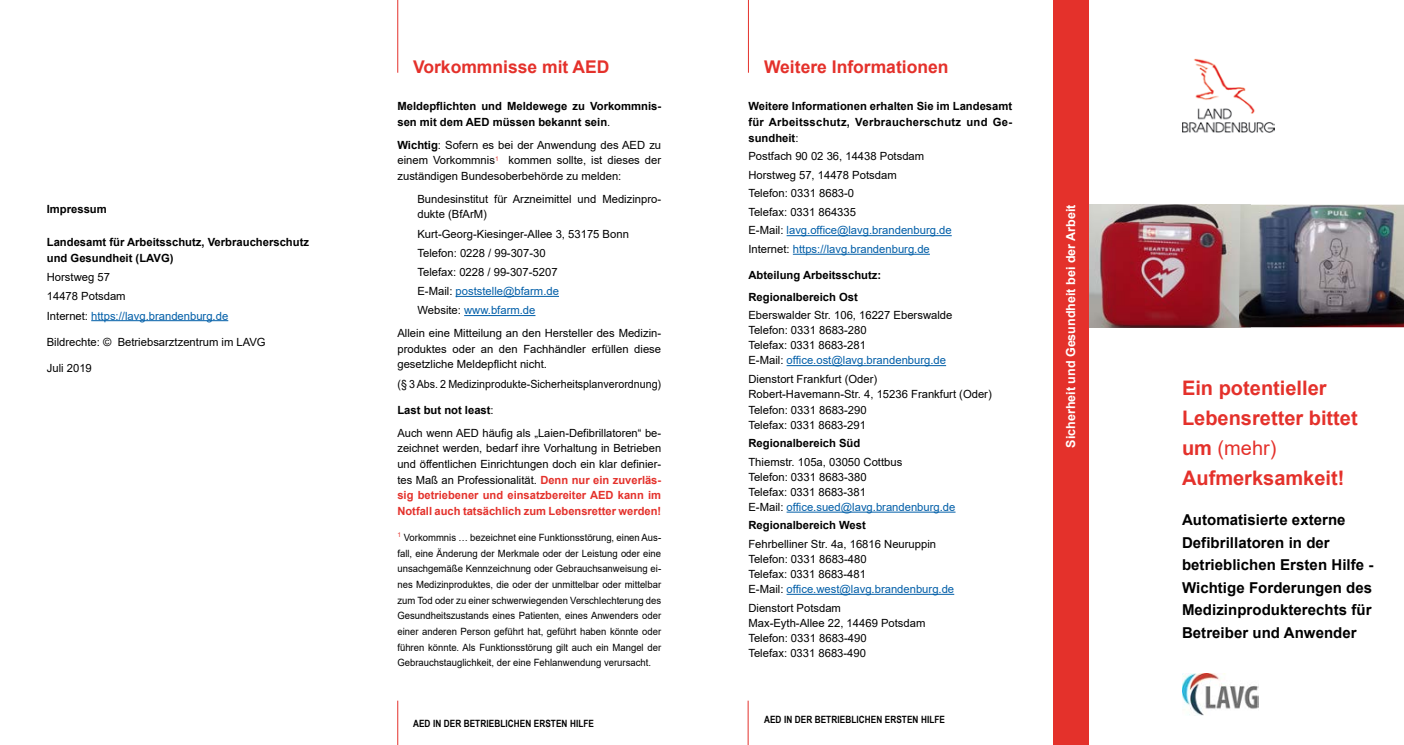
<style>
.page{position:relative;width:1404px;height:745px;background:#fff}
.page>*{position:absolute;margin:0;border:0;box-sizing:border-box;transform-origin:0 0}
.t1{font:700 20px/30px "Arial";color:#e4312b}
.t2{font:700 17.5px "Arial";color:#e4312b}
.t3{font:700 15px/22.5px "Arial";letter-spacing:.005em;color:#000}
.t4{font:700 12.5px "Arial";color:#fff}
.t5{font:11.25px/15px "Arial";color:#000}
.t6{font:700 11.25px/15.6px "Arial";color:#000}
.t7{font:11.25px "Arial";color:#000;scale:.95 1}
.t8{font:10px/15.6px "Arial";color:#000;text-align:justify;scale:.95 1}
.t9{font:700 10px "Arial Narrow";letter-spacing:.01em;color:#000}
.s1{color:#005ea8}
.s2{font-weight:400}
.s3{font-weight:700}
.s4{font-weight:700;color:#e4312b}
</style>
<div class="page">
<img style="left:1088px;top:204px;width:150px;height:123px">
<hr style="left:397px;top:0;width:1px;height:73px;background:#e4312b">
<div style="left:1052px;top:0;width:36px;height:744px;background:#e4312b"></div>
<img style="left:1182px;top:673px;width:76px;height:41px">
<hr style="left:397px;top:700px;width:1px;height:44px;background:#e4312b">
<hr style="left:786px;top:235px;width:165px;height:1px;background:#005ea8">
<hr style="left:792px;top:254px;width:137px;height:1px;background:#005ea8">
<hr style="left:786px;top:365px;width:160px;height:1px;background:#005ea8">
<hr style="left:786px;top:511px;width:169px;height:1px;background:#005ea8">
<hr style="left:786px;top:593px;width:168px;height:1px;background:#005ea8">
<hr style="left:748px;top:0;width:1px;height:73px;background:#e4312b">
<hr style="left:747px;top:700px;width:1px;height:44px;background:#e4312b">
<hr style="left:91px;top:320px;width:137px;height:1px;background:#005ea8">
<hr style="left:455px;top:296px;width:104px;height:1px;background:#005ea8">
<hr style="left:464px;top:315px;width:71px;height:1px;background:#005ea8">
<img style="left:1182px;top:58px;width:92px;height:74px">
<img style="left:1238px;top:204px;width:165px;height:123px">
<p class="t6" style="left:47px;top:201px;width:62px">Impressum</p>
<p class="t6" style="left:47px;top:234px;width:264px">Landesamt für Arbeitsschutz, Verbraucherschutz und Gesundheit (LAVG)</p>
<p class="t5" style="left:47px;top:267px;width:183px;line-height:19.1px">Horstweg 57<br>14478 Potsdam<br>Internet: <span class="s1">https://lavg.brandenburg.de</span></p>
<p class="t5" style="left:47px;top:334px;width:220px">Bildrechte: © Betriebsarztzentrum im LAVG</p>
<p class="t5" style="left:47px;top:360px;width:47px">Juli 2019</p>
<h2 class="t2" style="left:413px;top:54px;width:198px">Vorkommnisse mit AED</h2>
<h2 class="t2" style="left:764px;top:54px;width:186px">Weitere Informationen</h2>
<p class="t6" style="left:397px;top:99px;width:265px">Meldepflichten und Meldewege zu Vorkommnis&shy;sen mit dem AED müssen bekannt sein<span class="s2">.</span></p>
<p class="t5" style="left:397px;top:137px;width:265px;line-height:15.6px;text-align:justify"><span class="s3">Wichtig</span>: Sofern es bei der Anwendung des AED zu einem Vorkommnis<sup>1</sup> kommen sollte, ist dieses der zuständigen Bundesoberbehörde zu melden:</p>
<p class="t5" style="left:417px;top:191px;width:245px;line-height:15.6px">Bundesinstitut für Arzneimittel und Medizinpro&shy;dukte (BfArM)</p>
<p class="t5" style="left:417px;top:224px;width:213px;line-height:19.1px">Kurt-Georg-Kiesinger-Allee 3, 53175 Bonn<br>Telefon: 0228 / 99-307-30<br>Telefax: 0228 / 99-307-5207<br>E-Mail: <span class="s1">poststelle@bfarm.de<br></span>Website: <span class="s1">www.bfarm.de</span></p>
<p class="t5" style="left:397px;top:325px;width:265px;line-height:15.6px;text-align:justify">Allein eine Mitteilung an den Hersteller des Medizin&shy;produktes oder an den Fachhändler erfüllen diese gesetzliche Meldepflicht nicht.</p>
<p class="t7" style="left:397px;top:375px;width:279px">(§ 3 Abs. 2 Medizinprodukte-Sicherheitsplanverordnung)</p>
<p class="t5" style="left:397px;top:398px;width:265px;line-height:22.8px"><span class="s3">Last but not least</span>:<br>Auch wenn AED häufig als „Laien-Defibrillatoren“ be-</p>
<p class="t5" style="left:397px;top:440px;width:265px;line-height:15.6px;text-align:justify">zeichnet werden, bedarf ihre Vorhaltung in Betrieben und öffentlichen Einrichtungen doch ein klar definier&shy;tes Maß an Professionalität. <span class="s4">Denn nur ein zuverläs&shy;sig betriebener und einsatzbereiter AED kann im Notfall auch tatsächlich zum Lebensretter werden!</span></p>
<p class="t8" style="left:397px;top:529px;width:279px"><sup>1</sup> Vorkommnis … bezeichnet eine Funktionsstörung, einen Aus&shy;fall, eine Änderung der Merkmale oder der Leistung oder eine unsachgemäße Kennzeichnung oder Gebrauchsanweisung ei&shy;nes Medizinproduktes, die oder der unmittelbar oder mittelbar zum Tod oder zu einer schwerwiegenden Verschlechterung des Gesundheitszustands eines Patienten, eines Anwenders oder einer anderen Person geführt hat, geführt haben könnte oder führen könnte. Als Funktionsstörung gilt auch ein Mangel der Gebrauchstauglichkeit, der eine Fehlanwendung verursacht.</p>
<p class="t6" style="left:748px;top:99px;width:265px;text-align:justify">Weitere Informationen erhalten Sie im Landesamt für Arbeitsschutz, Verbraucherschutz und Ge&shy;sundheit<span class="s2">:</span></p>
<p class="t5" style="left:748px;top:147px;width:205px;line-height:18.5px">Postfach 90 02 36, 14438 Potsdam<br>Horstweg 57, 14478 Potsdam<br>Telefon: 0331 8683-0<br>Telefax: 0331 864335<br>E-Mail: <span class="s1">lavg.office@lavg.brandenburg.de<br></span>Internet: <span class="s1">https://lavg.brandenburg.de</span></p>
<p class="t6" style="left:748px;top:263px;width:134px;line-height:22.1px">Abteilung Arbeitsschutz:<br>Regionalbereich Ost</p>
<p class="t5" style="left:748px;top:307px;width:205px">Eberswalder Str. 106, 16227 Eberswalde<br>Telefon: 0331 8683-280<br>Telefax: 0331 8683-281<br>E-Mail: <span class="s1">office.ost@lavg.brandenburg.de</span></p>
<p class="t5" style="left:748px;top:371px;width:245px">Dienstort Frankfurt (Oder)<br>Robert-Havemann-Str. 4, 15236 Frankfurt (Oder)<br>Telefon: 0331 8683-290<br>Telefax: 0331 8683-291</p>
<p class="t6" style="left:748px;top:435px;width:113px">Regionalbereich Süd</p>
<p class="t5" style="left:748px;top:454px;width:208px">Thiemstr. 105a, 03050 Cottbus<br>Telefon: 0331 8683-380<br>Telefax: 0331 8683-381<br>E-Mail: <span class="s1">office.sued@lavg.brandenburg.de</span></p>
<p class="t6" style="left:748px;top:517px;width:119px">Regionalbereich West</p>
<p class="t5" style="left:748px;top:536px;width:207px">Fehrbelliner Str. 4a, 16816 Neuruppin<br>Telefon: 0331 8683-480<br>Telefax: 0331 8683-481<br>E-Mail: <span class="s1">office.west@lavg.brandenburg.de</span></p>
<p class="t5" style="left:748px;top:599px;width:178px">Dienstort Potsdam<br>Max-Eyth-Allee 22, 14469 Potsdam<br>Telefon: 0331 8683-490<br>Telefax: 0331 8683-490</p>
<p class="t4" style="left:1061px;top:447px;width:244px;rotate:-90deg">Sicherheit und Gesundheit bei der Arbeit</p>
<p class="t9" style="left:413px;top:715px;width:182px">AED IN DER BETRIEBLICHEN ERSTEN HILFE</p>
<p class="t9" style="left:764px;top:711px;width:182px">AED IN DER BETRIEBLICHEN ERSTEN HILFE</p>
<h1 class="t1" style="left:1181px;top:372px;width:177px">Ein potentieller<br>Lebensretter bittet um <span class="s2">(mehr)<br></span>Aufmerksamkeit!</h1>
<h3 class="t3" style="left:1181px;top:508px;width:193px">Automatisierte externe<br>Defibrillatoren in der betrieblichen Ersten Hilfe -<br>Wichtige Forderungen des<br>Medizinprodukterechts für<br>Betreiber und Anwender</h3>
</div>
